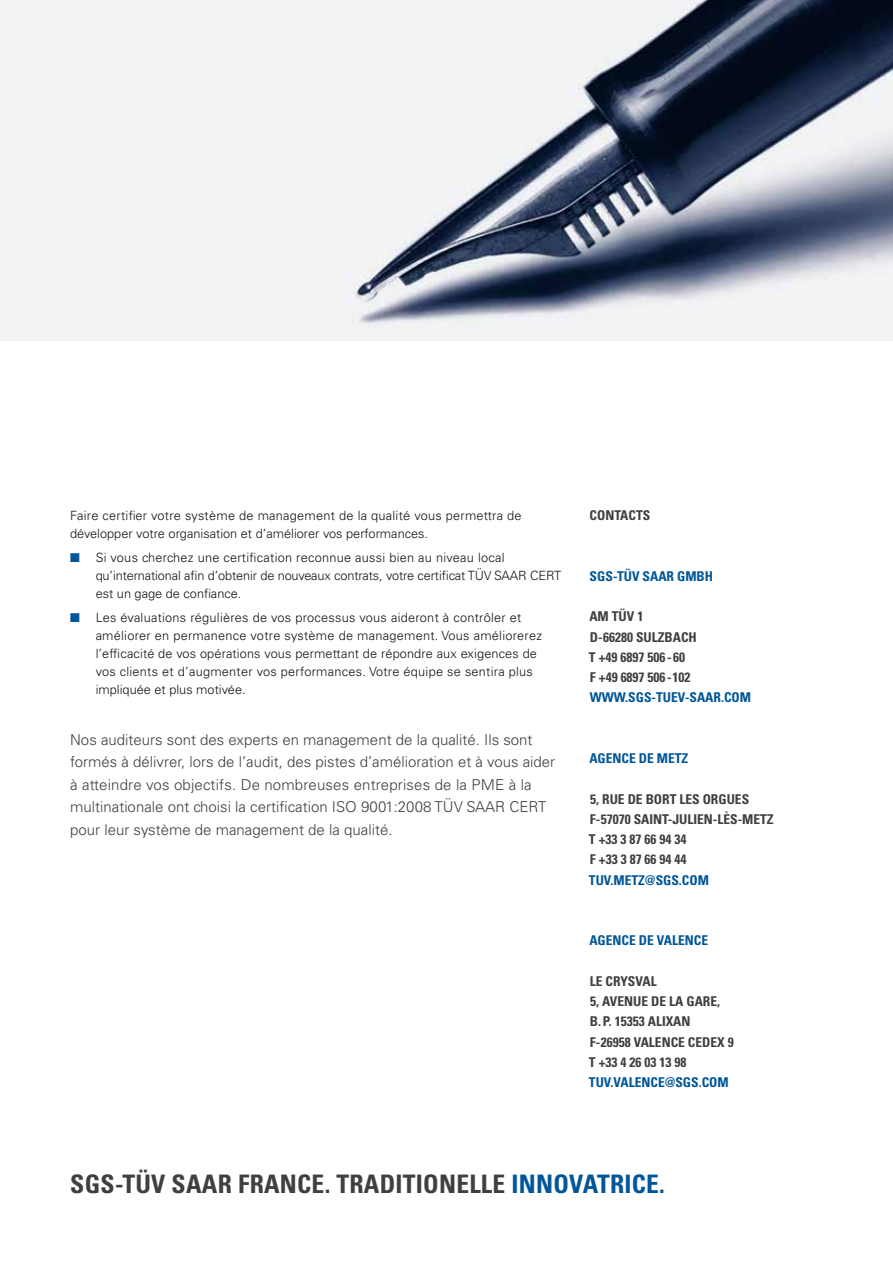
<style>
.page{position:relative;width:893px;height:1263px;background:#fff}
.page>*{position:absolute;margin:0;border:0;box-sizing:border-box;transform-origin:0 0}
.t1{font:700 condensed 25.5px "Univers LT Std";color:#403f3f}
.t2{font:700 condensed 25.5px "Univers LT Std";color:#005699}
.t3{font:300 15px/22.5px "Univers LT Std";color:#403f3f}
.t4{font:700 condensed 13.5px/20.2px "Univers LT Std";color:#403f3f}
.t5{font:700 condensed 13.5px "Univers LT Std";color:#005699}
.t6{font:300 12.75px/18px "Univers LT Std";color:#141415}
.t7{font:300 12.75px/18px "Univers LT Std";letter-spacing:.02em;color:#141415}
.s1{color:#005699}
</style>
<div class="page">
<img style="left:0;top:0;width:893px;height:340px">
<p class="t6" style="left:70px;top:506px;width:453px">Faire certifier votre système de management de la qualité vous permettra de développer votre organisation et d’améliorer vos performances.</p>
<p class="t6" style="left:96px;top:548px;width:467px;text-indent:-26px"><span class="s1">■</span> Si vous cherchez une certification reconnue aussi bien au niveau local qu’international afin d’obtenir de nouveaux contrats, votre certificat TÜV SAAR CERT est un gage de confiance.</p>
<p class="t7" style="left:96px;top:608px;width:448px;text-indent:-26px"><span class="s1">■</span> Les évaluations régulières de vos processus vous aideront à contrôler et améliorer en permanence votre système de management. Vous améliorerez l’efficacité de vos opérations vous permettant de répondre aux exigences de vos clients et d’augmenter vos performances. Votre équipe se sentira plus impliquée et plus motivée.</p>
<p class="t3" style="left:70px;top:728px;width:487px">Nos auditeurs sont des experts en management de la qualité. Ils sont formés à délivrer, lors de l’audit, des pistes d’amélioration et à vous aider à atteindre vos objectifs. De nombreuses entreprises de la PME à la multinationale ont choisi la certification ISO 9001:2008 TÜV SAAR CERT pour leur système de management de la qualité.</p>
<p class="t4" style="left:590px;top:505px;width:9px">CONTACTS</p>
<p class="t5" style="left:590px;top:568px;width:125px">SGS -TÜV SAAR GM BH</p>
<p class="t4" style="left:589px;top:606px;width:108px">AM TÜV 1<br>D-66280 SULZBACH<br>T +49 6897 506 - 60<br>F +49 6897 506 -102</p>
<p class="t5" style="left:590px;top:689px;width:161px">WWW.SGS-TUEV-SAAR.COM</p>
<p class="t5" style="left:589px;top:750px;width:100px">AGENCE DE METZ</p>
<p class="t4" style="left:589px;top:789px;width:186px">5, RUE DE BORT LES ORGUES<br>F-57070 SAINT-JULIEN-LÈS-METZ<br>T +33 3 87 66 94 34<br>F +33 3 87 66 94 44</p>
<p class="t5" style="left:589px;top:871px;width:120px">TUV.METZ@SGS.COM</p>
<p class="t5" style="left:589px;top:932px;width:120px">AGENCE DE VALENCE</p>
<p class="t4" style="left:589px;top:971px;width:146px">LE CRYSVAL<br>5, AVENUE DE LA GARE,<br>B. P. 15353 ALIXAN<br>F-26958 VALENCE CEDEX 9<br>T +33 4 26 03 13 98</p>
<p class="t5" style="left:589px;top:1074px;width:140px">TUV.VALENCE@SGS.COM</p>
<h1 class="t1" style="left:70px;top:1168px;width:117px">SGS -TÜV SAAR</h1>
<h1 class="t1" style="left:238px;top:1168px;width:28px">FRANCE</h1>
<h1 class="t1" style="left:325px;top:1168px;width:26px">. TRADITIONELLE</h1>
<h1 class="t2" style="left:511px;top:1168px;width:15px">INNOVATRICE</h1>
<h1 class="t2" style="left:659px;top:1168px;width:7px">.</h1>
</div>
